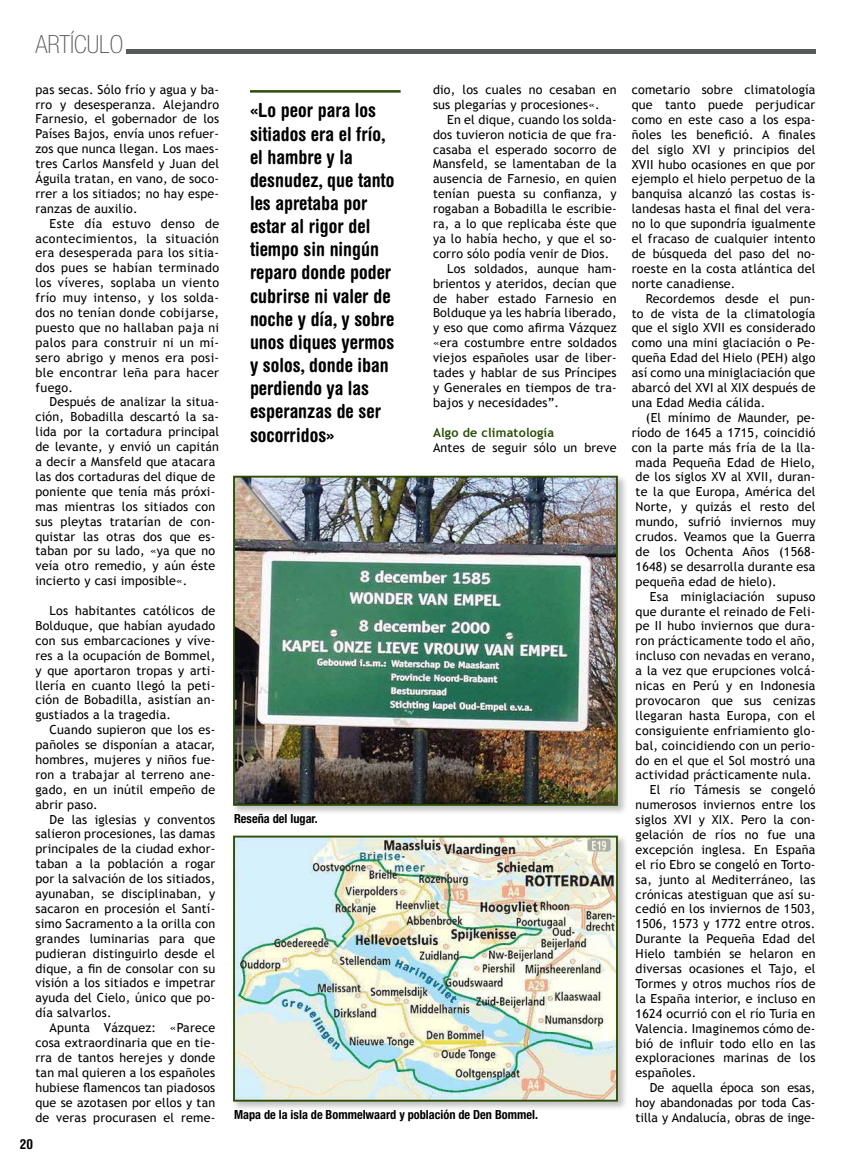
<style>
.page{position:relative;width:851px;height:1163px;background:#fff}
.page>*{position:absolute;margin:0;border:0;box-sizing:border-box;transform-origin:0 0}
.t1{font:100 condensed 25px "Helvetica Neue LT Std";color:#58595b}
.t2{font:700 condensed 19.38px/23.1px "Helvetica Rounded LT Std";color:#000}
.t3{font:700 condensed 13.75px "Helvetica Rounded LT Std";color:#000}
.t4{font:12.5px/14.9px "Trebuchet MS";letter-spacing:.015em;color:#000;text-align:justify}
.t5{font:700 condensed 12.5px "Helvetica Neue LT Std";color:#000}
.t6{font:700 12.5px "Trebuchet MS";letter-spacing:.015em;color:#2b4d07}
</style>
<div class="page">
<hr style="left:126px;top:50px;width:689px;height:4px;background:#58595b">
<div style="left:231px;top:474px;width:396px;height:342px;background:#000;opacity:.25"></div>
<img style="left:236px;top:478px;width:378px;height:324px">
<div style="left:233px;top:475px;width:384px;height:330px;border:2px solid #2b4d07"></div>
<div style="left:231px;top:833px;width:396px;height:278px;background:#000;opacity:.25"></div>
<img style="left:236px;top:838px;width:378px;height:260px">
<div style="left:233px;top:835px;width:384px;height:266px;border:2px solid #2b4d07"></div>
<hr style="left:250px;top:90px;width:150px;height:3px;background:#2b4d07">
<h1 class="t1" style="left:35px;top:30px;width:89px">ARTÍCULO</h1>
<p class="t4" style="left:35px;top:82px;width:185px">pas secas. Sólo frío y agua y ba&shy;rro y desesperanza. Alejandro Farnesio, el gobernador de los Países Bajos, envía unos refuer&shy;zos que nunca llegan. Los maes&shy;tres Carlos Mansfeld y Juan del Águila tratan, en vano, de soco&shy;rrer a los sitiados; no hay espe&shy;ranzas de auxilio.</p>
<p class="t4" style="left:35px;top:216px;width:185px;text-indent:14px">Este día estuvo denso de acontecimientos, la situación era desesperada para los sitia&shy;dos pues se habían terminado los víveres, soplaba un viento frío muy intenso, y los solda&shy;dos no tenían donde cobijarse, puesto que no hallaban paja ni palos para construir ni un mí&shy;sero abrigo y menos era posi&shy;ble encontrar leña para hacer fuego.</p>
<p class="t4" style="left:35px;top:394px;width:185px;text-align:left;text-indent:14px">Después de analizar la situa&shy;ción, Bobadilla descartó la sa&shy;lida por la cortadura principal de levante, y envió un capitán a decir a Mansfeld que atacara las dos cortaduras del dique de poniente que tenía más próxi&shy;mas mientras los sitiados con sus pleytas tratarían de con&shy;quistar las otras dos que es&shy;taban por su lado, «ya que no veía otro remedio, y aún éste incierto y casi imposible«.</p>
<p class="t4" style="left:35px;top:603px;width:181px;text-indent:14px">Los habitantes católicos de Bolduque, que habían ayudado con sus embarcaciones y víve&shy;res a la ocupación de Bommel, y que aportaron tropas y arti&shy;llería en cuanto llegó la peti&shy;ción de Bobadilla, asistían an&shy;gustiados a la tragedia.</p>
<p class="t4" style="left:35px;top:722px;width:181px;text-indent:14px">Cuando supieron que los es&shy;pañoles se disponían a atacar, hombres, mujeres y niños fue&shy;ron a trabajar al terreno ane&shy;gado, en un inútil empeño de abrir paso.</p>
<p class="t4" style="left:35px;top:811px;width:181px;text-indent:14px">De las iglesias y conventos salieron procesiones, las damas principales de la ciudad exhor&shy;taban a la población a rogar por la salvación de los sitiados, ayunaban, se disciplinaban, y sacaron en procesión el Santí&shy;simo Sacramento a la orilla con grandes luminarias para que pudieran distinguirlo desde el dique, a fin de consolar con su visión a los sitiados e impetrar ayuda del Cielo, único que po&shy;día salvarlos.</p>
<p class="t4" style="left:35px;top:1020px;width:181px;text-indent:14px">Apunta Vázquez: «Parece cosa extraordinaria que en tie&shy;rra de tantos herejes y donde tan mal quieren a los españoles hubiese flamencos tan piadosos que se azotasen por ellos y tan de veras procurasen el reme-</p>
<p class="t3" style="left:20px;top:1135px;width:15px">20</p>
<p class="t2" style="left:250px;top:99px;width:146px">«Lo peor para los sitiados era el frío, el hambre y la desnudez, que tanto les apretaba por estar al rigor del tiempo sin ningún reparo donde poder cubrirse ni valer de noche y día, y sobre unos diques yermos y solos, donde iban perdiendo ya las esperanzas de ser socorridos»</p>
<p class="t4" style="left:433px;top:82px;width:185px">dio, los cuales no cesaban en sus plegarías y procesiones«.</p>
<p class="t4" style="left:447px;top:112px;width:171px">En el dique, cuando los solda-</p>
<p class="t4" style="left:433px;top:127px;width:185px">dos tuvieron noticia de que fra-</p>
<p class="t4" style="left:433px;top:142px;width:185px">casaba el esperado socorro de</p>
<p class="t4" style="left:433px;top:157px;width:185px">Mansfeld, se lamentaban de la</p>
<p class="t4" style="left:433px;top:172px;width:185px">ausencia de Farnesio, en quien</p>
<p class="t4" style="left:433px;top:186px;width:185px">tenían puesta su confianza, y</p>
<p class="t4" style="left:433px;top:201px;width:185px">rogaban a Bobadilla le escribie-</p>
<p class="t4" style="left:433px;top:216px;width:185px">ra, a lo que replicaba éste que</p>
<p class="t4" style="left:433px;top:231px;width:185px">ya lo había hecho, y que el so-</p>
<p class="t4" style="left:433px;top:246px;width:178px">corro sólo podía venir de Dios.</p>
<p class="t4" style="left:447px;top:261px;width:171px">Los soldados, aunque ham-</p>
<p class="t4" style="left:433px;top:276px;width:185px">brientos y ateridos, decían que</p>
<p class="t4" style="left:433px;top:291px;width:185px">de haber estado Farnesio en</p>
<p class="t4" style="left:433px;top:306px;width:185px">Bolduque ya les habría liberado,</p>
<p class="t4" style="left:433px;top:320px;width:185px">y eso que como afirma Vázquez</p>
<p class="t4" style="left:433px;top:335px;width:185px">«era costumbre entre soldados</p>
<p class="t4" style="left:433px;top:350px;width:185px">viejos españoles usar de liber-</p>
<p class="t4" style="left:433px;top:365px;width:185px">tades y hablar de sus Príncipes</p>
<p class="t4" style="left:433px;top:380px;width:185px">y Generales en tiempos de tra-</p>
<p class="t4" style="left:433px;top:395px;width:128px">bajos y necesidades”.</p>
<p class="t6" style="left:433px;top:424px;width:123px">Algo de climatología</p>
<p class="t4" style="left:433px;top:440px;width:185px">Antes de seguir sólo un breve</p>
<p class="t5" style="left:234px;top:811px;width:85px">Reseña del lugar.</p>
<p class="t5" style="left:234px;top:1107px;width:305px">Mapa de la isla de Bommelwaard y población de Den Bommel.</p>
<p class="t4" style="left:631px;top:82px;width:185px">cometario sobre climatología que tanto puede perjudicar como en este caso a los espa&shy;ñoles les benefició. A finales del siglo XVI y principios del XVII hubo ocasiones en que por ejemplo el hielo perpetuo de la banquisa alcanzó las costas is&shy;landesas hasta el final del vera&shy;no lo que supondría igualmente el fracaso de cualquier intento de búsqueda del paso del no&shy;roeste en la costa atlántica del norte canadiense.</p>
<p class="t4" style="left:631px;top:291px;width:185px;text-indent:14px">Recordemos desde el pun&shy;to de vista de la climatología que el siglo XVII es considerado como una mini glaciación o Pe&shy;queña Edad del Hielo (PEH) algo así como una miniglaciación que abarcó del XVI al XIX después de una Edad Media cálida.</p>
<p class="t4" style="left:646px;top:410px;width:171px">(El mínimo de Maunder, pe-</p>
<p class="t4" style="left:631px;top:425px;width:185px">ríodo de 1645 a 1715, coincidió</p>
<p class="t4" style="left:631px;top:440px;width:185px">con la parte más fría de la lla-</p>
<p class="t4" style="left:635px;top:455px;width:181px">mada Pequeña Edad de Hielo,</p>
<p class="t4" style="left:635px;top:469px;width:181px">de los siglos XV al XVII, duran-</p>
<p class="t4" style="left:635px;top:484px;width:181px">te la que Europa, América del</p>
<p class="t4" style="left:635px;top:499px;width:181px">Norte, y quizás el resto del</p>
<p class="t4" style="left:635px;top:514px;width:181px">mundo, sufrió inviernos muy</p>
<p class="t4" style="left:635px;top:529px;width:181px">crudos. Veamos que la Guerra</p>
<p class="t4" style="left:635px;top:544px;width:181px">de los Ochenta Años (1568-</p>
<p class="t4" style="left:635px;top:559px;width:181px">1648) se desarrolla durante esa</p>
<p class="t4" style="left:635px;top:574px;width:143px">pequeña edad de hielo).</p>
<p class="t4" style="left:649px;top:589px;width:167px">Esa miniglaciación supuso</p>
<p class="t4" style="left:635px;top:603px;width:181px">que durante el reinado de Feli-</p>
<p class="t4" style="left:635px;top:618px;width:181px">pe II hubo inviernos que dura-</p>
<p class="t4" style="left:635px;top:633px;width:181px">ron prácticamente todo el año,</p>
<p class="t4" style="left:635px;top:648px;width:181px">incluso con nevadas en verano,</p>
<p class="t4" style="left:635px;top:663px;width:181px">a la vez que erupciones volcá-</p>
<p class="t4" style="left:635px;top:678px;width:181px">nicas en Perú y en Indonesia</p>
<p class="t4" style="left:635px;top:693px;width:181px">provocaron que sus cenizas</p>
<p class="t4" style="left:635px;top:708px;width:181px">llegaran hasta Europa, con el</p>
<p class="t4" style="left:635px;top:723px;width:181px">consiguiente enfriamiento glo-</p>
<p class="t4" style="left:635px;top:737px;width:181px">bal, coincidiendo con un perio-</p>
<p class="t4" style="left:635px;top:752px;width:181px">do en el que el Sol mostró una</p>
<p class="t4" style="left:635px;top:767px;width:178px">actividad prácticamente nula.</p>
<p class="t4" style="left:649px;top:782px;width:167px">El río Támesis se congeló</p>
<p class="t4" style="left:635px;top:797px;width:181px">numerosos inviernos entre los</p>
<p class="t4" style="left:635px;top:812px;width:181px">siglos XVI y XIX. Pero la con-</p>
<p class="t4" style="left:635px;top:827px;width:181px">gelación de ríos no fue una</p>
<p class="t4" style="left:635px;top:842px;width:181px">excepción inglesa. En España</p>
<p class="t4" style="left:635px;top:857px;width:181px">el río Ebro se congeló en Torto-</p>
<p class="t4" style="left:635px;top:871px;width:181px">sa, junto al Mediterráneo, las</p>
<p class="t4" style="left:635px;top:886px;width:181px">crónicas atestiguan que así su-</p>
<p class="t4" style="left:635px;top:901px;width:181px">cedió en los inviernos de 1503,</p>
<p class="t4" style="left:635px;top:916px;width:181px">1506, 1573 y 1772 entre otros.</p>
<p class="t4" style="left:635px;top:931px;width:181px">Durante la Pequeña Edad del</p>
<p class="t4" style="left:635px;top:946px;width:181px">Hielo también se helaron en</p>
<p class="t4" style="left:635px;top:961px;width:181px">diversas ocasiones el Tajo, el</p>
<p class="t4" style="left:635px;top:976px;width:181px">Tormes y otros muchos ríos de</p>
<p class="t4" style="left:635px;top:990px;width:181px">la España interior, e incluso en</p>
<p class="t4" style="left:635px;top:1005px;width:181px">1624 ocurrió con el río Turia en</p>
<p class="t4" style="left:635px;top:1020px;width:181px">Valencia. Imaginemos cómo de-</p>
<p class="t4" style="left:635px;top:1035px;width:181px">bió de influir todo ello en las</p>
<p class="t4" style="left:635px;top:1050px;width:181px">exploraciones marinas de los</p>
<p class="t4" style="left:635px;top:1065px;width:62px">españoles.</p>
<p class="t4" style="left:649px;top:1080px;width:167px">De aquella época son esas,</p>
<p class="t4" style="left:635px;top:1095px;width:181px">hoy abandonadas por toda Cas-</p>
<p class="t4" style="left:635px;top:1110px;width:181px">tilla y Andalucía, obras de inge-</p>
</div>
